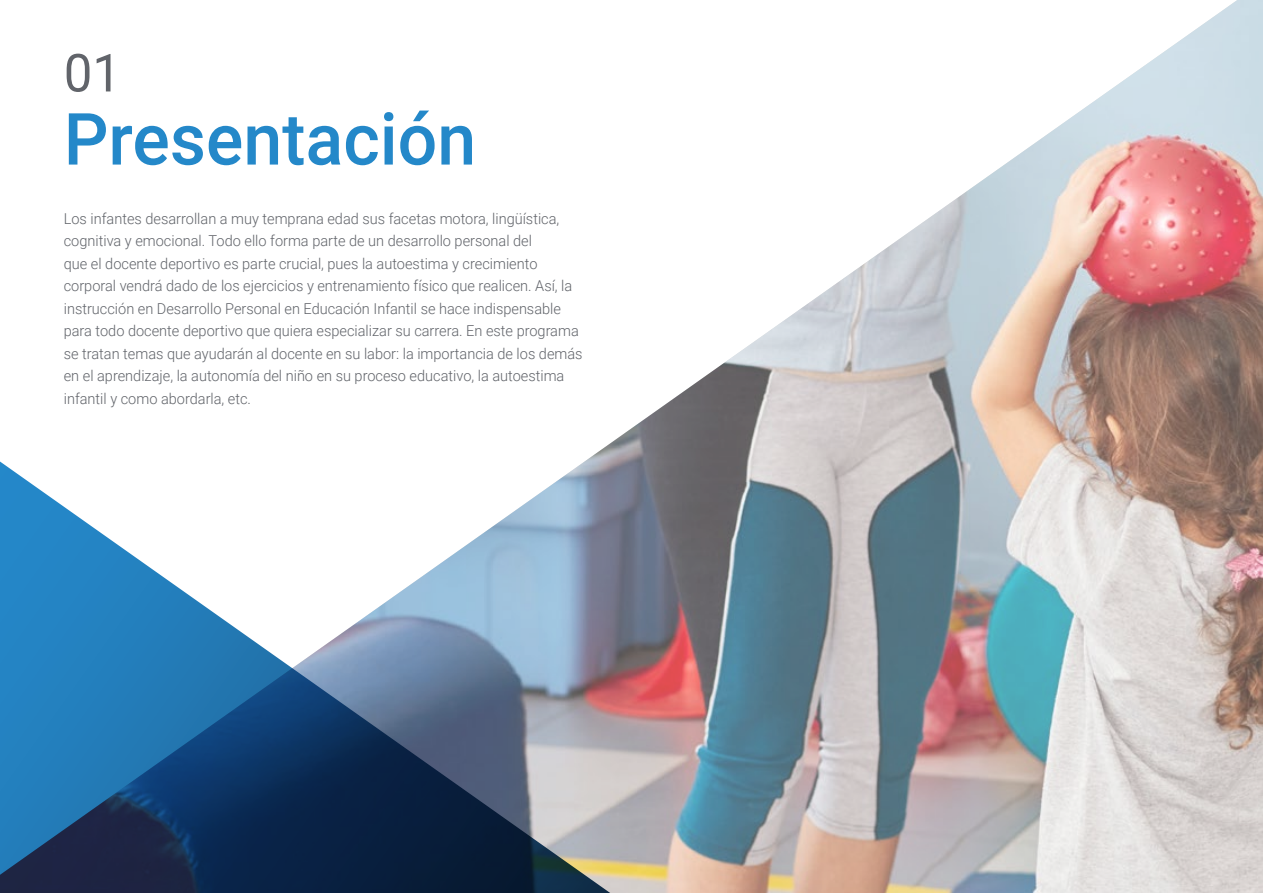
<style>
.page{position:relative;width:1263px;height:893px;background:#fff}
.page>*{position:absolute;margin:0;border:0;box-sizing:border-box;transform-origin:0 0}
.t1{font:500 72px "Roboto";color:#2488c9}
.t2{font:52.5px "Roboto";color:#61646a}
.t3{font:300 15px/22.5px "Roboto";color:#61646a}
</style>
<div class="page">
<img style="left:607px;top:0;width:656px;height:893px">
<svg style="left:0;top:446px;width:640px;height:447px"></svg>
<h2 class="t2" style="left:64px;top:36px;width:59px">01</h2>
<h1 class="t1" style="left:64px;top:89px;width:414px">Presentación</h1>
<p class="t3" style="left:64px;top:207px;width:520px">Los infantes desarrollan a muy temprana edad sus facetas motora, lingüística, cognitiva y emocional. Todo ello forma parte de un desarrollo personal del<br>que el docente deportivo es parte crucial, pues la autoestima y crecimiento corporal vendrá dado de los ejercicios y entrenamiento físico que realicen. Así, la instrucción en Desarrollo Personal en Educación Infantil se hace indispensable para todo docente deportivo que quiera especializar su carrera. En este programa se tratan temas que ayudarán al docente en su labor: la importancia de los demás en el aprendizaje, la autonomía del niño en su proceso educativo, la autoestima infantil y como abordarla, etc.</p>
</div>
